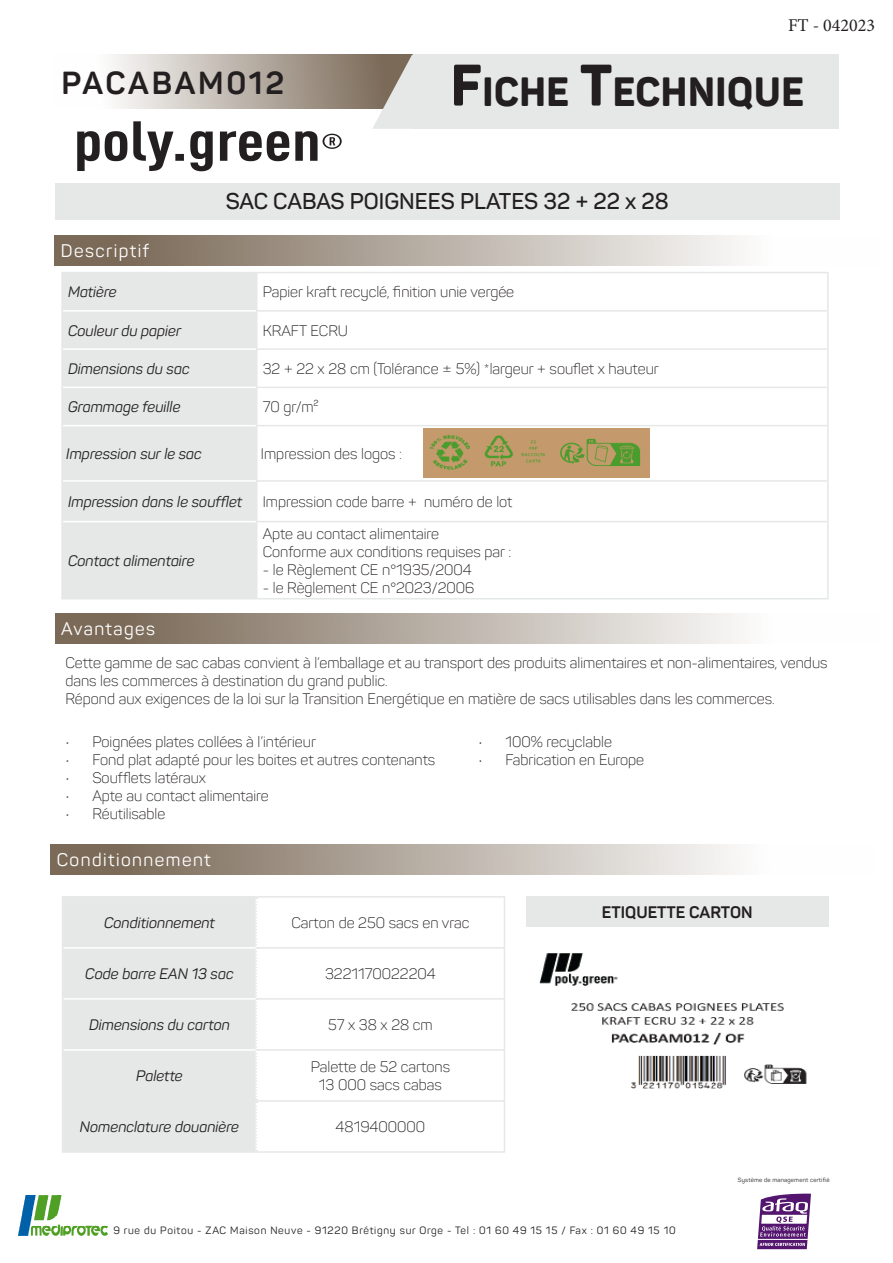
<style>
.page{position:relative;width:893px;height:1263px;background:#fff}
.page>*{position:absolute;margin:0;border:0;box-sizing:border-box;transform-origin:0 0}
.t1{font:800 40.35px "Panton";letter-spacing:.015em;color:#231f20;scale:.96 1}
.t2{font:700 31.5px "Panton";letter-spacing:.08em;color:#231f20}
.t3{font:600 22.5px "Panton";color:#231f20}
.t4{font:18px "Panton";letter-spacing:.08em;color:#fff}
.t5{font:18px "Minion Pro";color:#231f20}
.t6{font:700 16.5px "Panton";color:#231f20}
.t7{font:300 15px/18px "Panton";color:#231f20}
.t8{font:italic 15px "Panton";color:#231f20}
.t9{font:10.5px "Panton";letter-spacing:.07em;color:#231f20}
.t10{font:6px "Panton";letter-spacing:.03em;color:#231f20}
.s1{font-size:57.6px}
</style>
<div class="page">
<div style="left:413px;top:54px;width:426px;height:75px;background:#e5e8e7"></div>
<svg style="left:112px;top:54px;width:260px;height:55px;background:#bcb3aa"></svg>
<svg style="left:372px;top:54px;width:41px;height:75px;background:#b6afa7"></svg>
<div style="left:50px;top:844px;width:826px;height:31px;background:linear-gradient(to right,#72604c,#fff)"></div>
<div style="left:54px;top:235px;width:826px;height:31px;background:linear-gradient(to right,#72604c,#fff)"></div>
<div style="left:55px;top:613px;width:825px;height:31px;background:linear-gradient(to right,#72604c,#fff)"></div>
<img style="left:18px;top:1196px;width:90px;height:39px">
<svg style="left:757px;top:1193px;width:54px;height:56px"></svg>
<hr style="left:758px;top:1239px;width:50px;height:1px;background:#fff">
<div style="left:55px;top:183px;width:785px;height:36px;background:#e5e8e7"></div>
<div style="left:63px;top:273px;width:193px;height:325px;background:#e5e8e7"></div>
<hr style="left:256px;top:480px;width:573px;height:2px;background:#e5e8e7">
<hr style="left:256px;top:521px;width:573px;height:1px;background:#e5e8e7">
<hr style="left:827px;top:273px;width:2px;height:37px;background:#e5e8e7">
<hr style="left:827px;top:312px;width:2px;height:36px;background:#e5e8e7">
<hr style="left:827px;top:350px;width:2px;height:37px;background:#e5e8e7">
<hr style="left:827px;top:388px;width:2px;height:37px;background:#e5e8e7">
<hr style="left:257px;top:272px;width:572px;height:1px;background:#e5e8e7">
<hr style="left:256px;top:310px;width:573px;height:2px;background:#e5e8e7">
<hr style="left:256px;top:348px;width:573px;height:2px;background:#e5e8e7">
<hr style="left:256px;top:387px;width:573px;height:1px;background:#e5e8e7">
<hr style="left:256px;top:425px;width:573px;height:1px;background:#e5e8e7">
<hr style="left:257px;top:598px;width:572px;height:1px;background:#e5e8e7">
<hr style="left:827px;top:426px;width:2px;height:54px;background:#e5e8e7">
<hr style="left:827px;top:482px;width:2px;height:39px;background:#e5e8e7">
<hr style="left:827px;top:522px;width:2px;height:76px;background:#e5e8e7">
<hr style="left:63px;top:310px;width:193px;height:2px;background:#fff">
<hr style="left:63px;top:348px;width:193px;height:2px;background:#fff">
<hr style="left:63px;top:387px;width:193px;height:1px;background:#fff">
<hr style="left:63px;top:425px;width:193px;height:1px;background:#fff">
<hr style="left:63px;top:480px;width:193px;height:2px;background:#fff">
<hr style="left:63px;top:521px;width:193px;height:1px;background:#fff">
<hr style="left:61px;top:272px;width:196px;height:1px;background:#e5e8e7">
<hr style="left:61px;top:273px;width:2px;height:38px;background:#e5e8e7">
<hr style="left:256px;top:273px;width:1px;height:37px;background:#e5e8e7">
<hr style="left:61px;top:311px;width:2px;height:38px;background:#e5e8e7">
<hr style="left:256px;top:312px;width:1px;height:36px;background:#e5e8e7">
<hr style="left:61px;top:349px;width:2px;height:38px;background:#e5e8e7">
<hr style="left:256px;top:350px;width:1px;height:37px;background:#e5e8e7">
<hr style="left:61px;top:387px;width:2px;height:39px;background:#e5e8e7">
<hr style="left:256px;top:388px;width:1px;height:37px;background:#e5e8e7">
<hr style="left:61px;top:426px;width:2px;height:55px;background:#e5e8e7">
<hr style="left:256px;top:426px;width:1px;height:54px;background:#e5e8e7">
<hr style="left:61px;top:481px;width:2px;height:41px;background:#e5e8e7">
<hr style="left:256px;top:482px;width:1px;height:39px;background:#e5e8e7">
<hr style="left:61px;top:522px;width:2px;height:76px;background:#e5e8e7">
<hr style="left:256px;top:522px;width:1px;height:76px;background:#e5e8e7">
<hr style="left:61px;top:598px;width:196px;height:1px;background:#e5e8e7">
<div style="left:526px;top:896px;width:302px;height:31px;background:#e5e8e7"></div>
<div style="left:63px;top:897px;width:193px;height:254px;background:#e5e8e7"></div>
<hr style="left:256px;top:896px;width:249px;height:1px;background:#e5e8e7">
<hr style="left:257px;top:947px;width:248px;height:1px;background:#e5e8e7">
<hr style="left:257px;top:998px;width:248px;height:2px;background:#e5e8e7">
<hr style="left:257px;top:1049px;width:248px;height:2px;background:#e5e8e7">
<hr style="left:256px;top:1100px;width:249px;height:2px;background:#e5e8e7">
<hr style="left:256px;top:1151px;width:249px;height:2px;background:#e5e8e7">
<hr style="left:63px;top:947px;width:193px;height:1px;background:#fff">
<hr style="left:63px;top:998px;width:193px;height:2px;background:#fff">
<hr style="left:63px;top:1049px;width:193px;height:2px;background:#fff">
<hr style="left:62px;top:896px;width:194px;height:1px;background:#e5e8e7">
<hr style="left:62px;top:897px;width:1px;height:51px;background:#e5e8e7">
<hr style="left:62px;top:948px;width:1px;height:51px;background:#e5e8e7">
<hr style="left:62px;top:999px;width:1px;height:51px;background:#e5e8e7">
<hr style="left:62px;top:1050px;width:1px;height:50px;background:#e5e8e7">
<hr style="left:62px;top:1100px;width:194px;height:2px;background:#e5e8e7">
<hr style="left:62px;top:1102px;width:1px;height:49px;background:#e5e8e7">
<hr style="left:62px;top:1151px;width:194px;height:2px;background:#e5e8e7">
<svg style="left:256px;top:897px;width:1px;height:254px"></svg>
<hr style="left:504px;top:897px;width:1px;height:50px;background:#e5e8e7">
<hr style="left:504px;top:948px;width:1px;height:50px;background:#e5e8e7">
<hr style="left:504px;top:1000px;width:1px;height:49px;background:#e5e8e7">
<hr style="left:504px;top:1051px;width:1px;height:49px;background:#e5e8e7">
<hr style="left:504px;top:1102px;width:1px;height:49px;background:#e5e8e7">
<img style="left:77px;top:121px;width:265px;height:51px">
<img style="left:423px;top:428px;width:227px;height:50px">
<img style="left:539px;top:953px;width:268px;height:136px">
<p class="t2" style="left:61px;top:63px;width:224px">PACABAM012</p>
<p class="t5" style="left:788px;top:13px;width:89px">FT - 042023</p>
<h1 class="t1" style="left:451px;top:66px;width:369px"><span class="s1">F</span>ICHE <span class="s1">T</span>ECHNIQUE</h1>
<p class="t4" style="left:61px;top:239px;width:90px">Descriptif</p>
<p class="t3" style="left:226px;top:187px;width:445px">SAC CABAS POIGNEES PLATES 32 + 22 x 28</p>
<p class="t8" style="left:68px;top:283px;width:50px">Matière</p>
<p class="t7" style="left:263px;top:283px;width:253px">Papier kraft recyclé, finition unie vergée</p>
<p class="t8" style="left:68px;top:321px;width:115px">Couleur du papier</p>
<p class="t7" style="left:263px;top:321px;width:87px">KRAFT ECRU</p>
<p class="t8" style="left:68px;top:359px;width:123px">Dimensions du sac</p>
<p class="t7" style="left:263px;top:359px;width:398px">32 + 22 x 28 cm (Tolérance ± 5%) *largeur + souflet x hauteur</p>
<p class="t8" style="left:68px;top:398px;width:114px">Grammage feuille</p>
<p class="t7" style="left:263px;top:398px;width:58px">70 gr/m²</p>
<p class="t8" style="left:66px;top:444px;width:137px">Impression sur le sac</p>
<p class="t7" style="left:261px;top:444px;width:143px">Impression des logos :</p>
<p class="t8" style="left:68px;top:492px;width:176px">Impression dans le soufflet</p>
<p class="t7" style="left:263px;top:492px;width:251px">Impression code barre + numéro de lot</p>
<p class="t8" style="left:68px;top:551px;width:128px">Contact alimentaire</p>
<p class="t4" style="left:61px;top:618px;width:96px">Avantages</p>
<p class="t7" style="left:263px;top:524px;width:178px">Apte au contact alimentaire</p>
<p class="t7" style="left:263px;top:542px;width:250px">Conforme aux conditions requises par :</p>
<p class="t7" style="left:263px;top:560px;width:211px">- le Règlement CE n°1935/2004</p>
<p class="t7" style="left:263px;top:578px;width:213px">- le Règlement CE n°2023/2006</p>
<p class="t7" style="left:65px;top:654px;width:764px">Cette gamme de sac cabas convient à l’emballage et au transport des produits alimentaires et non-alimentaires, vendus dans les commerces à destination du grand public.<br>Répond aux exigences de la loi sur la Transition Energétique en matière de sacs utilisables dans les commerces.</p>
<p class="t7" style="left:478px;top:733px;width:135px">• 100% recyclable</p>
<p class="t7" style="left:478px;top:751px;width:167px">• Fabrication en Europe</p>
<p class="t7" style="left:65px;top:733px;width:252px">• Poignées plates collées à l’intérieur</p>
<p class="t7" style="left:65px;top:751px;width:371px">• Fond plat adapté pour les boites et autres contenants</p>
<p class="t7" style="left:65px;top:769px;width:142px">• Soufflets latéraux</p>
<p class="t7" style="left:65px;top:787px;width:205px">• Apte au contact alimentaire</p>
<p class="t7" style="left:65px;top:805px;width:101px">• Réutilisable</p>
<p class="t4" style="left:57px;top:849px;width:155px">Conditionnement</p>
<p class="t8" style="left:104px;top:913px;width:112px">Conditionnement</p>
<p class="t7" style="left:291px;top:913px;width:179px">Carton de 250 sacs en vrac</p>
<p class="t8" style="left:85px;top:964px;width:150px">Code barre EAN 13 sac</p>
<p class="t7" style="left:325px;top:964px;width:112px">3221170022204</p>
<p class="t8" style="left:89px;top:1015px;width:142px">Dimensions du carton</p>
<p class="t7" style="left:328px;top:1016px;width:106px">57 x 38 x 28 cm</p>
<p class="t8" style="left:136px;top:1066px;width:48px">Palette</p>
<p class="t7" style="left:311px;top:1058px;width:141px">Palette de 52 cartons</p>
<p class="t7" style="left:319px;top:1076px;width:124px">13 000 sacs cabas</p>
<p class="t8" style="left:80px;top:1117px;width:161px">Nomenclature douanière</p>
<p class="t7" style="left:336px;top:1118px;width:91px">4819400000</p>
<p class="t6" style="left:602px;top:901px;width:152px">ETIQUETTE CARTON</p>
<p class="t10" style="left:738px;top:1176px;width:93px">Système de management certifié</p>
<p class="t9" style="left:113px;top:1223px;width:564px">9 rue du Poitou - ZAC Maison Neuve - 91220 Brétigny sur Orge - Tel : 01 60 49 15 15 / Fax : 01 60 49 15 10</p>
</div>
